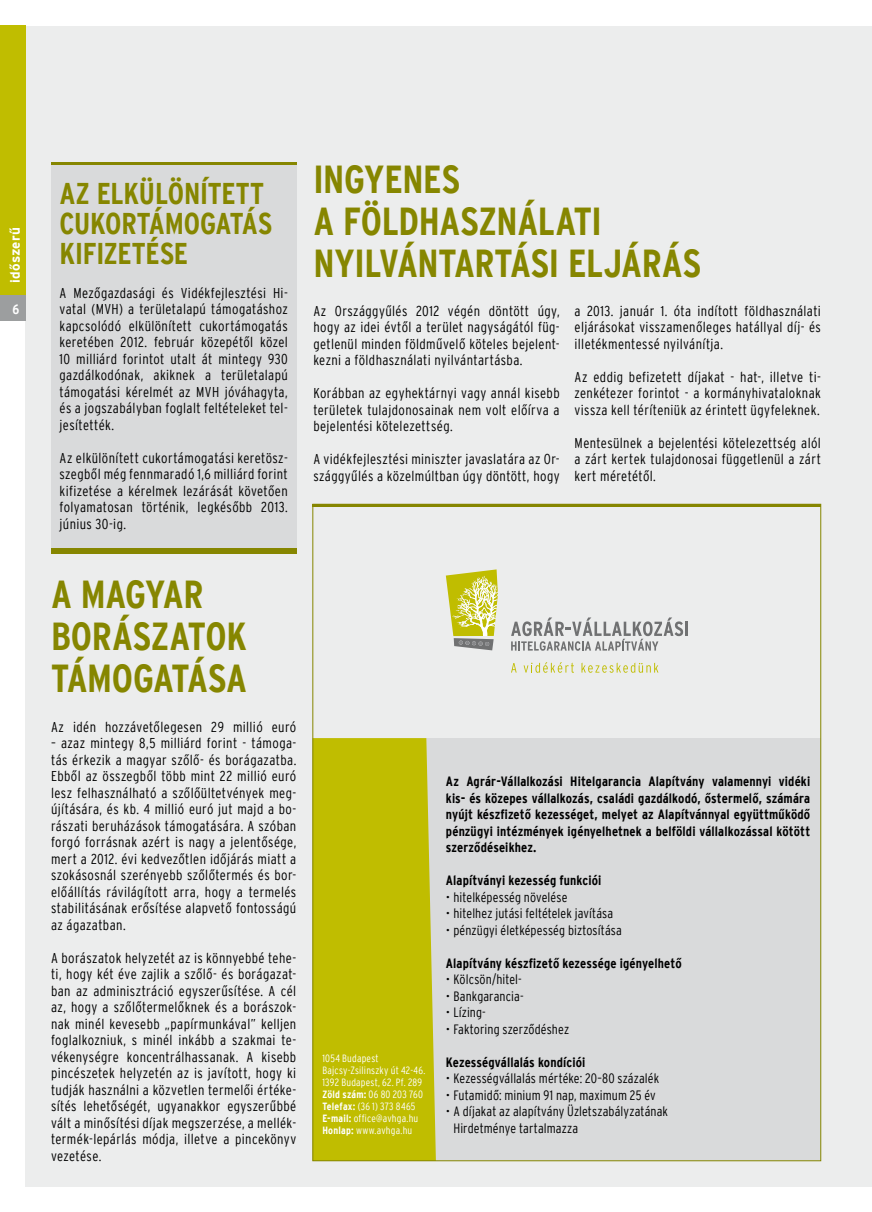
<style>
.page{position:relative;width:872px;height:1212px;background:#fff}
.page>*{position:absolute;margin:0;border:0;box-sizing:border-box;transform-origin:0 0}
.t1{font:39px/42px "Interstate Bold Condensed HU";letter-spacing:-.005em;color:#868600}
.t2{font:30px/30px "Interstate Bold Condensed HU";letter-spacing:-.005em;color:#868600}
.t3{font:14.25px/16.5px "Interstate Light Condensed HU";letter-spacing:.025em;color:#000;text-align:justify}
.t4{font:13.5px/16.5px "Interstate Bold Condensed HU";letter-spacing:.01em;color:#000;text-align:justify}
.t5{font:13.5px/16.5px "Interstate Light Condensed HU";letter-spacing:.01em;color:#000}
.t6{font:13.5px "Interstate Bold HU";letter-spacing:.01em;color:#fff}
.t7{font:13.5px "Interstate Bold Condensed HU";color:#fff}
.t8{font:10.5px/12px "Interstate Light Condensed HU";letter-spacing:.025em;color:#fff}
.s1{font-family:"Interstate Bold Condensed HU"}
</style>
<div class="page">
<div style="left:26px;top:26px;width:846px;height:1160px;background:#eceded"></div>
<div style="left:0;top:26px;width:26px;height:270px;background:#c0bd00"></div>
<div style="left:0;top:296px;width:26px;height:25px;background:#9c9e9f"></div>
<div style="left:51px;top:162px;width:245px;height:388px;background:#d9dadb"></div>
<hr style="left:51px;top:162px;width:245px;height:3px;background:#868600">
<div style="left:51px;top:548px;width:245px;height:5px;background:#868600"></div>
<div style="left:313px;top:738px;width:508px;height:423px;background:#d9dadb"></div>
<div style="left:315px;top:738px;width:121px;height:421px;background:#c0bd00"></div>
<hr style="left:313px;top:504px;width:508px;height:3px;background:#868600">
<svg style="left:511px;top:617px;width:176px;height:34px"></svg>
<svg style="left:446px;top:569px;width:52px;height:81px"></svg>
<svg style="left:511px;top:663px;width:5px;height:9px"></svg>
<svg style="left:523px;top:662px;width:51px;height:11px"></svg>
<svg style="left:581px;top:663px;width:77px;height:10px"></svg>
<p class="t6" style="left:7px;top:283px;width:57px;rotate:-90deg">időszerű</p>
<p class="t7" style="left:12px;top:301px;width:8px">6</p>
<h2 class="t2" style="left:59px;top:178px;width:214px">Az elkülönített cukortámogatás kifizetése</h2>
<h1 class="t1" style="left:313px;top:158px;width:389px">Ingyenes<br>a földhasználati nyilvántartási eljárás</h1>
<p class="t3" style="left:60px;top:285px;width:230px">A Mezőgazdasági és Vidékfejlesztési Hi&shy;vatal (MVH) a területalapú támogatáshoz kapcsolódó elkülönített cukortámogatás keretében 2012. február közepétől közel 10 milliárd forintot utalt át mintegy 930 gazdálkodónak, akiknek a területalapú támogatási kérelmét az MVH jóváhagyta, és a jogszabályban foglalt feltételeket tel&shy;jesítették.</p>
<p class="t3" style="left:60px;top:450px;width:230px">Az elkülönített cukortámogatási keretös - szegből még fennmaradó 1,6 milliárd forint kifizetése a kérelmek lezárását követően folyamatosan történik, legkésőbb 2013. június 30-ig.</p>
<p class="t3" style="left:313px;top:302px;width:248px">Az Országgyűlés 2012 végén döntött úgy, hogy az idei évtől a terület nagyságától füg&shy;getlenül minden földművelő köteles bejelent&shy;kezni a földhasználati nyilvántartásba.</p>
<p class="t3" style="left:313px;top:385px;width:248px">Korábban az egyhektárnyi vagy annál kisebb területek tulajdonosainak nem volt előírva a bejelentési kötelezettség.</p>
<p class="t3" style="left:313px;top:451px;width:248px">A vidékfejlesztési miniszter javaslatára az Or&shy;szággyűlés a közelmúltban úgy döntött, hogy</p>
<p class="t3" style="left:574px;top:302px;width:248px">a 2013. január 1. óta indított földhasználati eljárásokat visszamenőleges hatállyal díj- és illetékmentessé nyilvánítja.</p>
<p class="t3" style="left:574px;top:368px;width:248px">Az eddig befizetett díjakat - hat-, illetve ti&shy;zenkétezer forintot - a kormányhivataloknak vissza kell téríteniük az érintett ügyfeleknek.</p>
<p class="t3" style="left:574px;top:434px;width:248px">Mentesülnek a bejelentési kötelezettség alól a zárt kertek tulajdonosai függetlenül a zárt kert méretétől.</p>
<h1 class="t1" style="left:51px;top:573px;width:197px">A magyar borászatok támogatása</h1>
<p class="t3" style="left:51px;top:718px;width:247px">Az idén hozzávetőlegesen 29 millió euró</p>
<p class="t3" style="left:51px;top:735px;width:247px">– azaz mintegy 8,5 milliárd forint - támoga&shy;tás érkezik a magyar szőlő- és borágazatba.<br>Ebből az összegből több mint 22 millió euró lesz felhasználható a szőlőültetvények meg&shy;újítására, és kb. 4 millió euró jut majd a bo&shy;rászati beruházások támogatására. A szóban forgó forrásnak azért is nagy a jelentősége, mert a 2012. évi kedvezőtlen időjárás miatt a szokásosnál szerényebb szőlőtermés és bor&shy;előállítás rávilágított arra, hogy a termelés stabilitásának erősítése alapvető fontosságú az ágazatban.</p>
<p class="t3" style="left:51px;top:949px;width:247px">A borászatok helyzetét az is könnyebbé tehe&shy;ti, hogy két éve zajlik a szőlő- és borágazat&shy;ban az adminisztráció egyszerűsítése. A cél az, hogy a szőlőtermelőknek és a borászok&shy;nak minél kevesebb „papírmunkával” kelljen foglalkozniuk, s minél inkább a szakmai te&shy;vékenységre koncentrálhassanak. A kisebb pincészetek helyzetén az is javított, hogy ki tudják használni a közvetlen termelői értéke&shy;sítés lehetőségét, ugyanakkor egyszerűbbé vált a minősítési díjak megszerzése, a mellék&shy;termék-lepárlás módja, illetve a pincekönyv vezetése.</p>
<p class="t8" style="left:322px;top:1052px;width:104px">1054 Budapest<br>Bajcsy-Zsilinszky út 42-46.<br>1392 Budapest, 62. Pf. 289<br><span class="s1">Zöld szám:</span> 06 80 203 760<br><span class="s1">Telefax:</span> (36 1) 373 8465<br><span class="s1">E-mail:</span> office@avhga.hu<br><span class="s1">Honlap:</span> www.avhga.hu</p>
<p class="t4" style="left:446px;top:773px;width:366px">Az Agrár-Vállalkozási Hitelgarancia Alapítvány valamennyi vidéki kis- és közepes vállalkozás, családi gazdálkodó, őstermelő, számára nyújt készfizető kezességet, melyet az Alapítvánnyal együttműködő pénzügyi intézmények igényelhetnek a belföldi vállalkozással kötött szerződéseikhez.</p>
<p class="t4" style="left:446px;top:872px;width:157px">Alapítványi kezesség funkciói</p>
<p class="t5" style="left:446px;top:889px;width:123px">• hitelképesség növelése</p>
<p class="t5" style="left:446px;top:905px;width:169px">• hitelhez jutási feltételek javítása</p>
<p class="t5" style="left:446px;top:922px;width:177px">• pénzügyi életképesség biztosítása</p>
<p class="t4" style="left:446px;top:955px;width:237px">Alapítvány készfizető kezessége igényelhető</p>
<p class="t5" style="left:446px;top:971px;width:77px">• Kölcsön/hitel-</p>
<p class="t5" style="left:446px;top:988px;width:79px">• Bankgarancia-</p>
<p class="t5" style="left:446px;top:1004px;width:41px">• Lízing-</p>
<p class="t5" style="left:446px;top:1021px;width:125px">• Faktoring szerződéshez</p>
<p class="t4" style="left:446px;top:1054px;width:141px">Kezességvállalás kondíciói</p>
<p class="t5" style="left:446px;top:1070px;width:215px">• Kezességvállalás mértéke: 20–80 százalék</p>
<p class="t5" style="left:446px;top:1087px;width:211px">• Futamidő: minium 91 nap, maximum 25 év</p>
<p class="t5" style="left:453px;top:1103px;width:216px;text-indent:-8px">• A díjakat az alapítvány Üzletszabályzatának<br>Hirdetménye tartalmazza</p>
</div>
